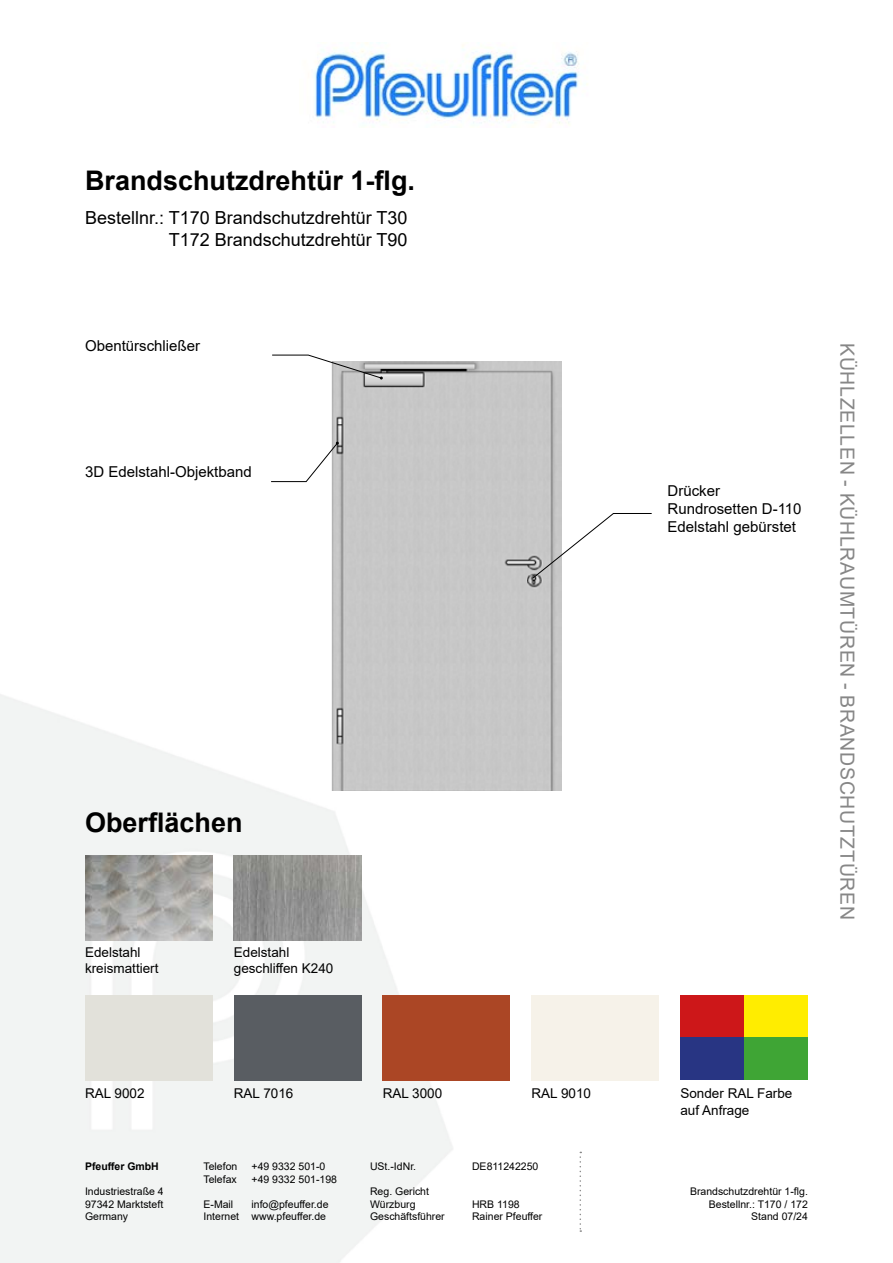
<style>
.page{position:relative;width:893px;height:1263px;background:#fff}
.page>*{position:absolute;margin:0;border:0;box-sizing:border-box;transform-origin:0 0}
.t1{font:700 27px "Arial";color:#000}
.t2{font:19.5px "Arial";letter-spacing:.035em;color:#878787}
.t3{font:18px/21.6px "Arial";color:#000;text-align:right}
.t4{font:15px/18px "Arial";color:#000}
.t5{font:13.5px/16.2px "Arial";color:#000}
.t6{font:10.5px/12.6px "Arial";color:#000;text-align:right}
.t7{font:700 10.5px "Arial";color:#000}
</style>
<div class="page">
<img style="left:0;top:685px;width:464px;height:578px">
<img style="left:314px;top:43px;width:274px;height:85px">
<svg style="left:579px;top:1152px;width:2px;height:80px"></svg>
<div style="left:85px;top:995px;width:128px;height:85px;background:#e2e1da"></div>
<div style="left:234px;top:995px;width:127px;height:85px;background:#595d62"></div>
<div style="left:383px;top:995px;width:127px;height:85px;background:#ab4625"></div>
<div style="left:531px;top:995px;width:128px;height:85px;background:#f6f2e9"></div>
<img style="left:85px;top:856px;width:128px;height:85px">
<img style="left:234px;top:856px;width:127px;height:85px">
<div style="left:332px;top:361px;width:229px;height:429px;background:#c7c7c7"></div>
<svg style="left:272px;top:354px;width:111px;height:25px"></svg>
<svg style="left:271px;top:442px;width:68px;height:40px"></svg>
<svg style="left:532px;top:513px;width:120px;height:66px"></svg>
<div style="left:680px;top:995px;width:64px;height:42px;background:#cd1719"></div>
<div style="left:744px;top:995px;width:64px;height:42px;background:#ffed00"></div>
<div style="left:744px;top:1037px;width:64px;height:43px;background:#3fa535"></div>
<div style="left:680px;top:1037px;width:64px;height:43px;background:#283583"></div>
<h1 class="t1" style="left:85px;top:161px;width:332px">Brandschutzdrehtür 1-flg.</h1>
<h3 class="t3" style="left:85px;top:207px;width:324px">Bestellnr.: T170 Brandschutzdrehtür T30<br>T172 Brandschutzdrehtür T90</h3>
<h3 class="t4" style="left:85px;top:337px;width:117px">Obentürschließer</h3>
<h3 class="t4" style="left:85px;top:462px;width:168px">3D Edelstahl-Objektband</h3>
<h1 class="t1" style="left:85px;top:803px;width:159px">Oberflächen</h1>
<p class="t5" style="left:85px;top:943px;width:75px">Edelstahl kreismattiert</p>
<p class="t5" style="left:234px;top:943px;width:101px">Edelstahl geschliffen K240</p>
<h3 class="t4" style="left:668px;top:481px;width:135px">Drücker<br>Rundrosetten D-110<br>Edelstahl gebürstet</h3>
<h2 class="t2" style="left:861px;top:343px;width:579px;rotate:90deg">KÜHLZELLEN - KÜHLRAUMTÜREN - BRANDSCHUTZTÜREN</h2>
<p class="t5" style="left:85px;top:1085px;width:61px">RAL 9002</p>
<p class="t5" style="left:234px;top:1085px;width:61px">RAL 7016</p>
<p class="t5" style="left:383px;top:1085px;width:61px">RAL 3000</p>
<p class="t5" style="left:532px;top:1085px;width:61px">RAL 9010</p>
<p class="t5" style="left:680px;top:1085px;width:114px">Sonder RAL Farbe auf Anfrage</p>
<p class="t7" style="left:85px;top:1159px;width:75px">Pfeuffer GmbH</p>
<p class="t6" style="left:204px;top:1160px;width:35px">Telefon</p>
<p class="t6" style="left:252px;top:1160px;width:75px">+49 9332 501-0</p>
<p class="t6" style="left:370px;top:1160px;width:48px">USt.-IdNr.</p>
<p class="t6" style="left:472px;top:1160px;width:68px">DE811242250</p>
<p class="t6" style="left:204px;top:1172px;width:35px">Telefax</p>
<p class="t6" style="left:252px;top:1172px;width:87px">+49 9332 501-198</p>
<p class="t6" style="left:85px;top:1185px;width:80px">Industriestraße 4</p>
<p class="t6" style="left:370px;top:1185px;width:60px">Reg. Gericht</p>
<p class="t6" style="left:85px;top:1198px;width:80px">97342 Marktsteft</p>
<p class="t6" style="left:204px;top:1198px;width:31px">E-Mail</p>
<p class="t6" style="left:252px;top:1198px;width:78px">info@pfeuffer.de</p>
<p class="t6" style="left:370px;top:1198px;width:47px">Würzburg</p>
<p class="t6" style="left:472px;top:1198px;width:49px">HRB 1198</p>
<p class="t6" style="left:85px;top:1210px;width:45px">Germany</p>
<p class="t6" style="left:204px;top:1210px;width:124px">Internet www.pfeuffer.de</p>
<p class="t6" style="left:370px;top:1210px;width:76px">Geschäftsführer</p>
<p class="t6" style="left:472px;top:1210px;width:72px">Rainer Pfeuffer</p>
<p class="t6" style="left:690px;top:1185px;width:119px">Brandschutzdrehtür 1-flg.<br>Bestellnr.: T170 / 172<br>Stand 07/24</p>
</div>
